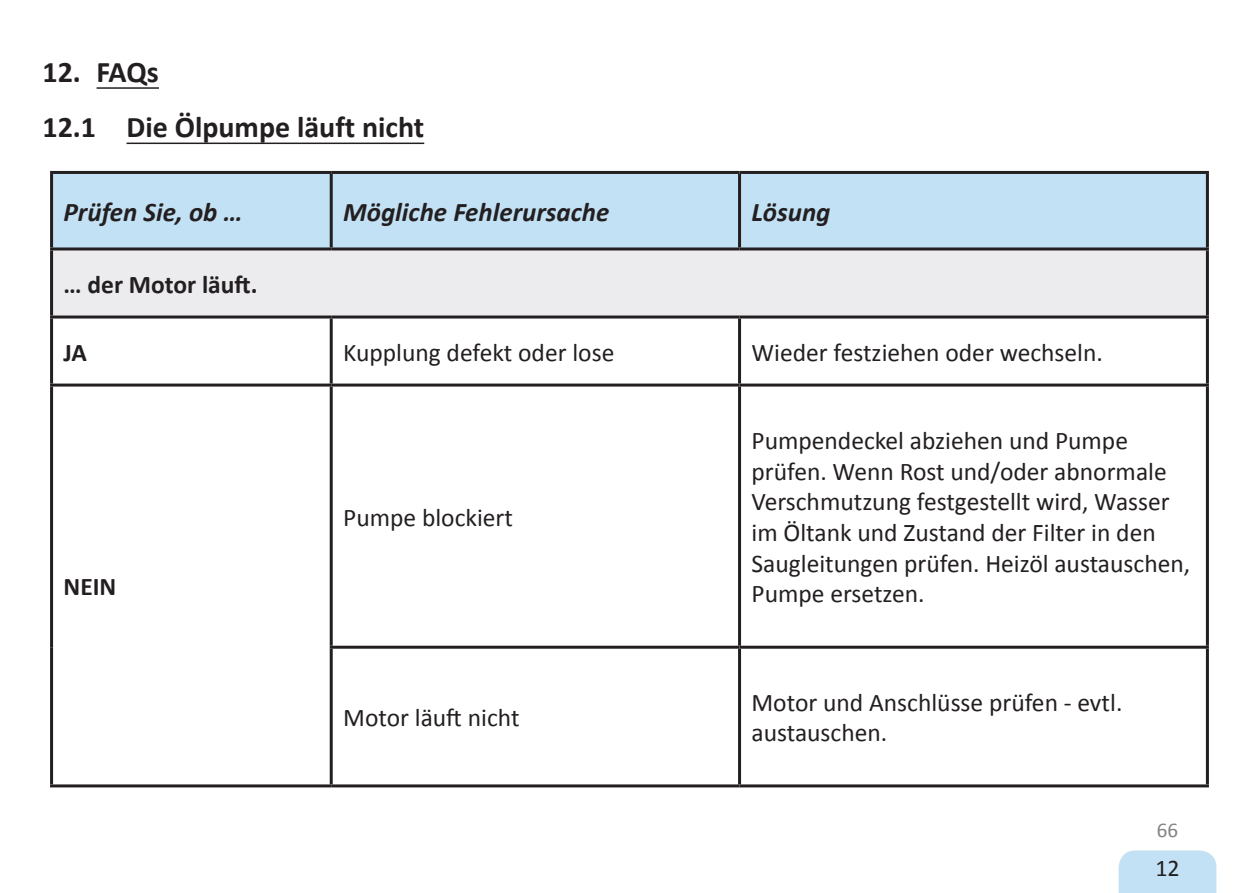
<style>
.page{position:relative;width:1259px;height:893px;background:#fff}
.page>*{position:absolute;margin:0;border:0;box-sizing:border-box;transform-origin:0 0}
.Titre{font:700 30px "Calibri";color:#231f20}
.t1{font:italic 700 27px "Calibri";color:#231f20}
.t2{font:25.5px/30.6px "Calibri";color:#231f20}
.t3{font:700 25.5px "Calibri";color:#231f20}
.t4{font:24px "Calibri";color:#231f20}
.t5{font:21px "Calibri";color:#808285}
</style>
<div class="page">
<hr style="left:97px;top:87px;width:62px;height:2px;background:#231f20">
<hr style="left:127px;top:143px;width:297px;height:1px;background:#231f20">
<div style="left:53px;top:174px;width:1153px;height:73px;background:#c2e1f5"></div>
<div style="left:52px;top:249px;width:1155px;height:68px;background:#ececee"></div>
<hr style="left:50px;top:171px;width:281px;height:3px;background:#231f20">
<hr style="left:50px;top:174px;width:3px;height:73px;background:#231f20">
<hr style="left:331px;top:171px;width:408px;height:3px;background:#231f20">
<hr style="left:330px;top:174px;width:3px;height:73px;background:#231f20">
<hr style="left:739px;top:171px;width:470px;height:3px;background:#231f20">
<hr style="left:738px;top:174px;width:3px;height:73px;background:#231f20">
<hr style="left:1206px;top:174px;width:3px;height:73px;background:#231f20">
<hr style="left:50px;top:247px;width:281px;height:3px;background:#231f20">
<hr style="left:50px;top:250px;width:3px;height:65px;background:#231f20">
<hr style="left:331px;top:247px;width:408px;height:3px;background:#231f20">
<hr style="left:739px;top:247px;width:470px;height:3px;background:#231f20">
<hr style="left:1206px;top:250px;width:3px;height:65px;background:#231f20">
<hr style="left:50px;top:315px;width:281px;height:3px;background:#231f20">
<hr style="left:50px;top:318px;width:3px;height:66px;background:#231f20">
<hr style="left:331px;top:315px;width:408px;height:3px;background:#231f20">
<hr style="left:330px;top:318px;width:3px;height:66px;background:#231f20">
<hr style="left:739px;top:315px;width:470px;height:3px;background:#231f20">
<hr style="left:738px;top:318px;width:3px;height:66px;background:#231f20">
<hr style="left:1206px;top:318px;width:3px;height:66px;background:#231f20">
<hr style="left:50px;top:384px;width:281px;height:3px;background:#231f20">
<hr style="left:50px;top:387px;width:3px;height:260px;background:#231f20">
<hr style="left:331px;top:384px;width:408px;height:3px;background:#231f20">
<hr style="left:330px;top:387px;width:3px;height:259px;background:#231f20">
<hr style="left:739px;top:384px;width:470px;height:3px;background:#231f20">
<hr style="left:738px;top:387px;width:3px;height:259px;background:#231f20">
<hr style="left:1206px;top:387px;width:3px;height:259px;background:#231f20">
<hr style="left:50px;top:647px;width:3px;height:137px;background:#231f20">
<hr style="left:330px;top:646px;width:409px;height:3px;background:#231f20">
<hr style="left:330px;top:649px;width:3px;height:135px;background:#231f20">
<hr style="left:739px;top:646px;width:470px;height:3px;background:#231f20">
<hr style="left:738px;top:649px;width:3px;height:135px;background:#231f20">
<hr style="left:1206px;top:649px;width:3px;height:135px;background:#231f20">
<hr style="left:50px;top:784px;width:281px;height:3px;background:#231f20">
<hr style="left:331px;top:784px;width:408px;height:3px;background:#231f20">
<hr style="left:739px;top:784px;width:470px;height:3px;background:#231f20">
<div style="left:1118px;top:850px;width:98px;height:43px;background:#c2e1f5"></div>
<p class="Titre" style="left:43px;top:53px;width:118px">12. FAQs</p>
<p class="Titre" style="left:43px;top:108px;width:383px">12.1 Die Ölpumpe läuft nicht</p>
<p class="t1" style="left:64px;top:195px;width:181px">Prüfen Sie, ob …</p>
<p class="t1" style="left:343px;top:195px;width:268px">Mögliche Fehlerursache</p>
<p class="t1" style="left:751px;top:195px;width:81px">Lösung</p>
<p class="t3" style="left:64px;top:268px;width:195px">… der Motor läuft.</p>
<p class="t3" style="left:64px;top:336px;width:25px">JA</p>
<p class="t2" style="left:343px;top:337px;width:273px">Kupplung defekt oder lose</p>
<p class="t2" style="left:751px;top:337px;width:353px">Wieder festziehen oder wechseln.</p>
<p class="t3" style="left:64px;top:570px;width:54px">NEIN</p>
<p class="t2" style="left:343px;top:502px;width:171px">Pumpe blockiert</p>
<p class="t2" style="left:343px;top:702px;width:178px">Motor läuft nicht</p>
<p class="t2" style="left:751px;top:425px;width:440px">Pumpendeckel abziehen und Pumpe prüfen. Wenn Rost und/oder abnormale Verschmutzung festgestellt wird, Wasser im Öltank und Zustand der Filter in den Saugleitungen prüfen. Heizöl austauschen, Pumpe ersetzen.</p>
<p class="t2" style="left:751px;top:687px;width:372px">Motor und Anschlüsse prüfen - evtl. austauschen.</p>
<p class="t5" style="left:1157px;top:817px;width:23px">66</p>
<p class="t4" style="left:1155px;top:853px;width:26px">12</p>
</div>
